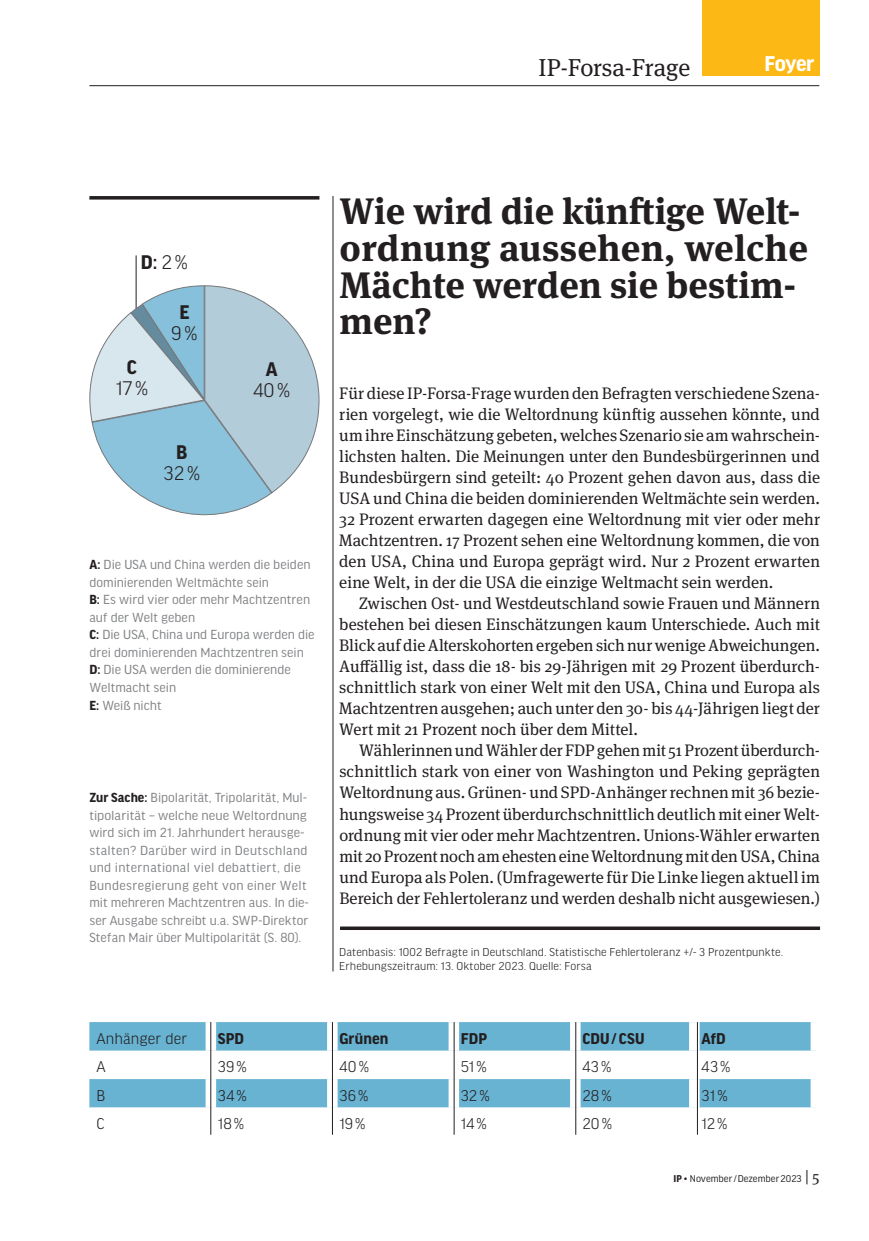
<style>
.page{position:relative;width:869px;height:1241px;background:#fff}
.page>*{position:absolute;margin:0;border:0;box-sizing:border-box;transform-origin:0 0}
.t1{font:700 36.75px/36.8px "Meta Serif Pro";color:#231f20}
.t2{font:24.5px "Meta Serif Pro";letter-spacing:-.015em;color:#231f20}
.t3{font:700 22.75px "Good Headline Pro";letter-spacing:-.03em;color:#fff}
.t4{font:300 21px "Good Headline Pro";color:#231f20}
.t5{font:700 21px "Good Headline Pro";color:#231f20}
.t6{font:16.62px/21px "Meta Serif Pro";color:#231f20;text-align:justify}
.t7{font:300 16.62px "Good Headline Pro";letter-spacing:.01em;color:#231f20}
.t8{font:700 16.62px "Good Headline Pro";letter-spacing:.01em;color:#231f20}
.t9{font:14px/17.5px "Good Headline Pro";letter-spacing:.005em;color:#808285}
.t10{font:300 12.25px/14px "Good Headline Pro";letter-spacing:.01em;color:#231f20}
.t11{font:10.5px "Good Headline Pro";color:#231f20}
.s1{font-weight:300}
.s2{font-weight:700;color:#231f20}
.s3{font-weight:700}
.s4{font-family:"Meta Serif Pro";font-size:15.75px}
</style>
<div class="page">
<div style="left:701px;top:0;width:118px;height:76px;background:#fcb814"></div>
<hr style="left:89px;top:85px;width:730px;height:1px;background:#231f20">
<hr style="left:89px;top:196px;width:230px;height:3px;background:#231f20">
<hr style="left:340px;top:926px;width:479px;height:3px;background:#231f20">
<hr style="left:332px;top:196px;width:1px;height:775px;background:#231f20">
<svg style="left:89px;top:1022px;width:721px;height:85px;fill:#68b3d2"></svg>
<svg style="left:89px;top:1107px;width:721px;height:1px"></svg>
<div style="left:205px;top:1021px;width:11px;height:29px;background:#fff"></div>
<div style="left:327px;top:1021px;width:10px;height:29px;background:#fff"></div>
<div style="left:448px;top:1021px;width:11px;height:29px;background:#fff"></div>
<div style="left:569px;top:1021px;width:11px;height:29px;background:#fff"></div>
<svg style="left:688px;top:1022px;width:11px;height:28px"></svg>
<div style="left:205px;top:1050px;width:11px;height:28px;background:#fff"></div>
<div style="left:327px;top:1050px;width:10px;height:28px;background:#fff"></div>
<div style="left:448px;top:1050px;width:11px;height:28px;background:#fff"></div>
<div style="left:569px;top:1050px;width:11px;height:28px;background:#fff"></div>
<div style="left:688px;top:1050px;width:11px;height:28px;background:#fff"></div>
<div style="left:205px;top:1078px;width:11px;height:29px;background:#fff"></div>
<div style="left:327px;top:1078px;width:10px;height:29px;background:#fff"></div>
<div style="left:448px;top:1078px;width:11px;height:29px;background:#fff"></div>
<div style="left:569px;top:1078px;width:11px;height:29px;background:#fff"></div>
<svg style="left:688px;top:1078px;width:11px;height:29px"></svg>
<div style="left:205px;top:1107px;width:11px;height:28px;background:#fff"></div>
<div style="left:327px;top:1107px;width:10px;height:28px;background:#fff"></div>
<div style="left:448px;top:1107px;width:11px;height:28px;background:#fff"></div>
<div style="left:569px;top:1107px;width:11px;height:28px;background:#fff"></div>
<div style="left:688px;top:1107px;width:11px;height:28px;background:#fff"></div>
<hr style="left:696px;top:1021px;width:1px;height:113px;background:#231f20">
<hr style="left:575px;top:1021px;width:1px;height:113px;background:#231f20">
<hr style="left:453px;top:1021px;width:1px;height:113px;background:#231f20">
<hr style="left:210px;top:1021px;width:1px;height:113px;background:#231f20">
<hr style="left:332px;top:1021px;width:1px;height:113px;background:#231f20">
<hr style="left:136px;top:255px;width:1px;height:73px;background:#231f20">
<svg style="left:89px;top:285px;width:230px;height:231px"></svg>
<h2 class="t2" style="left:538px;top:49px;width:153px">IP-Forsa-Frage</h2>
<h3 class="t3" style="left:764px;top:53px;width:51px">Foyer</h3>
<p class="t5" style="left:141px;top:252px;width:48px">D: <span class="s1">2%</span></p>
<p class="t5" style="left:127px;top:357px;width:12px">C</p>
<p class="t4" style="left:116px;top:378px;width:34px">17%</p>
<p class="t5" style="left:179px;top:302px;width:12px">E</p>
<p class="t4" style="left:171px;top:322px;width:28px">9%</p>
<p class="t5" style="left:176px;top:442px;width:13px">B</p>
<p class="t4" style="left:163px;top:463px;width:38px">32%</p>
<p class="t5" style="left:266px;top:359px;width:13px">A</p>
<p class="t4" style="left:253px;top:379px;width:38px">40%</p>
<p class="t9" style="left:89px;top:556px;width:226px"><span class="s2">A:</span> Die USA und China werden die beiden dominierenden Weltmächte sein<br><span class="s2">B:</span> Es wird vier oder mehr Machtzentren auf der Welt geben<br><span class="s2">C:</span> Die USA, China und Europa werden die drei dominierenden Machtzentren sein<br><span class="s2">D:</span> Die USA werden die dominierende<br>Weltmacht sein<br><span class="s2">E:</span> Weiß nicht</p>
<p class="t9" style="left:89px;top:789px;width:221px"><span class="s2">Zur Sache:</span> Bipolarität, Tripolarität, Mul&shy;tipolarität – welche neue Weltordnung wird sich im 21. Jahrhundert herausge&shy;stalten? Darüber wird in Deutschland und international viel debattiert, die Bundesregierung geht von einer Welt mit mehreren Machtzentren aus. In die&shy;ser Ausgabe schreibt u.a. SWP-Direktor Stefan Mair über Multipolarität (S. 80).</p>
<h1 class="t1" style="left:339px;top:190px;width:469px">Wie wird die künftige Welt&shy;ordnung aussehen, welche<br>Mächte werden sie bestim&shy;men?</h1>
<p class="t6" style="left:339px;top:382px;width:482px">Für diese IP-Forsa-Frage wurden den Befragten verschiedene Szena&shy;rien vorgelegt, wie die Weltordnung künftig aussehen könnte, und um ihre Einschätzung gebeten, welches Szenario sie am wahrschein&shy;lichsten halten. Die Meinungen unter den Bundesbürgerinnen und Bundesbürgern sind geteilt: 40 Prozent gehen davon aus, dass die USA und China die beiden dominierenden Weltmächte sein werden.<br>32 Prozent erwarten dagegen eine Weltordnung mit vier oder mehr Machtzentren. 17 Prozent sehen eine Weltordnung kommen, die von den USA, China und Europa geprägt wird. Nur 2 Prozent erwarten eine Welt, in der die USA die einzige Weltmacht sein werden.</p>
<p class="t6" style="left:339px;top:592px;width:482px;text-indent:20px">Zwischen Ost- und Westdeutschland sowie Frauen und Männern bestehen bei diesen Einschätzungen kaum Unterschiede. Auch mit Blick auf die Alterskohorten ergeben sich nur wenige Abweichungen.<br>Auffällig ist, dass die 18- bis 29-Jährigen mit 29 Prozent überdurch&shy;schnittlich stark von einer Welt mit den USA, China und Europa als Machtzentren ausgehen; auch unter den 30- bis 44-Jährigen liegt der Wert mit 21 Prozent noch über dem Mittel.</p>
<p class="t6" style="left:339px;top:739px;width:482px;text-indent:20px">Wählerinnen und Wähler der FDP gehen mit 51 Prozent überdurch&shy;schnittlich stark von einer von Washington und Peking geprägten Weltordnung aus. Grünen- und SPD-Anhänger rechnen mit 36 bezie&shy;hungsweise 34 Prozent überdurchschnittlich deutlich mit einer Welt&shy;ordnung mit vier oder mehr Machtzentren. Unions-Wähler erwarten mit 20 Prozent noch am ehesten eine Weltordnung mit den USA, China und Europa als Polen. (Umfragewerte für Die Linke liegen aktuell im Bereich der Fehlertoleranz und werden deshalb nicht ausgewiesen.)</p>
<p class="t10" style="left:339px;top:945px;width:445px">Datenbasis: 1002 Befragte in Deutschland. Statistische Fehlertoleranz +/- 3 Prozentpunkte.<br>Erhebungszeitraum: 13. Oktober 2023. Quelle: Forsa</p>
<p class="t7" style="left:96px;top:1029px;width:92px">Anhänger der</p>
<p class="t8" style="left:218px;top:1030px;width:28px">SPD</p>
<p class="t8" style="left:339px;top:1030px;width:51px">Grünen</p>
<p class="t8" style="left:460px;top:1030px;width:28px">FDP</p>
<p class="t8" style="left:582px;top:1030px;width:64px">CDU/CSU</p>
<p class="t8" style="left:701px;top:1030px;width:26px">AfD</p>
<p class="t7" style="left:96px;top:1058px;width:11px">A</p>
<p class="t7" style="left:218px;top:1058px;width:30px">39%</p>
<p class="t7" style="left:339px;top:1058px;width:31px">40%</p>
<p class="t7" style="left:460px;top:1058px;width:27px">51%</p>
<p class="t7" style="left:582px;top:1058px;width:31px">43%</p>
<p class="t7" style="left:701px;top:1058px;width:31px">43%</p>
<p class="t7" style="left:96px;top:1086px;width:10px">B</p>
<p class="t7" style="left:218px;top:1086px;width:30px">34%</p>
<p class="t7" style="left:339px;top:1086px;width:30px">36%</p>
<p class="t7" style="left:460px;top:1086px;width:30px">32%</p>
<p class="t7" style="left:582px;top:1086px;width:31px">28%</p>
<p class="t7" style="left:701px;top:1086px;width:28px">31%</p>
<p class="t7" style="left:96px;top:1115px;width:10px">C</p>
<p class="t7" style="left:218px;top:1115px;width:28px">18%</p>
<p class="t7" style="left:339px;top:1115px;width:28px">19%</p>
<p class="t7" style="left:460px;top:1115px;width:28px">14%</p>
<p class="t7" style="left:582px;top:1115px;width:31px">20%</p>
<p class="t7" style="left:701px;top:1115px;width:28px">12%</p>
<p class="t11" style="left:673px;top:1173px;width:147px"><span class="s3">IP</span> • November/Dezember 2023 <span class="s4">| 5</span></p>
</div>
